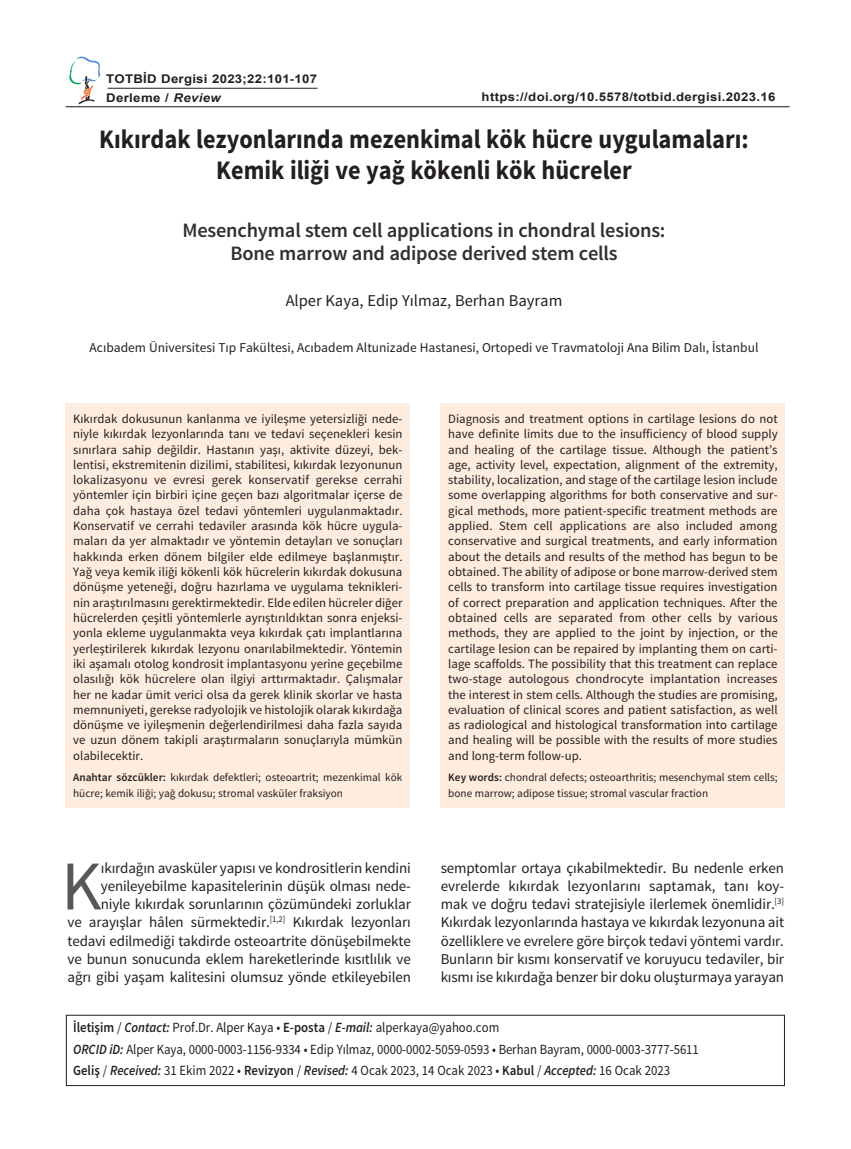
<style>
.page{position:relative;width:851px;height:1149px;background:#fff}
.page>*{position:absolute;margin:0;border:0;box-sizing:border-box;transform-origin:0 0}
.t1{font:69.9px "Source Sans Pro";color:#57585a}
.t2{font:700 26.7px/31.2px "Source Sans Pro";color:#231f20;text-align:center;scale:.91 1}
.t3{font:600 20.4px/23.5px "Source Sans Pro";letter-spacing:-.01em;color:#312f30;text-align:center}
.t4{font:16.5px "Source Sans Pro";color:#231f20}
.t5{font:15px/18px "Source Sans Pro";letter-spacing:-.01em;color:#231f20;text-align:right}
.t6{font:14.1px/21.8px "Source Sans Pro";letter-spacing:-.005em;color:#231f20;scale:.91 1}
.t7{font:13.5px "Source Sans Pro";color:#231f20}
.t8{font:12.75px/15.3px "Source Sans Pro";color:#231f20;text-align:justify}
.t9{font:700 12px/18.8px "Arial";letter-spacing:.025em;color:#231f20;scale:1.1 1}
.t10{font:11.25px/15.3px "Source Sans Pro";color:#231f20}
.s1{font-style:italic}
.s2{font-weight:600}
.s3{font-weight:600;font-style:italic}
</style>
<div class="page">
<div style="left:440px;top:402px;width:345px;height:405px;background:#feecde"></div>
<div style="left:66px;top:402px;width:344px;height:405px;background:#feecde"></div>
<svg style="left:69px;top:57px;width:31px;height:47px"></svg>
<hr style="left:108px;top:88px;width:209px;height:1px;background:#231f20">
<hr style="left:66px;top:106px;width:723px;height:1px;background:#231f20">
<div style="left:66px;top:1014px;width:718px;height:71px;border:1px solid #231f20"></div>
<p class="t9" style="left:106px;top:70px;width:193px">TOTBİD Dergisi 2023;22:101-107<br>Derleme / <span class="s1">Review</span></p>
<p class="t9" style="left:481px;top:88px;width:268px">https://doi.org/10.5578/totbid.dergisi.2023.16</p>
<h2 class="t2" style="left:99px;top:124px;width:715px">Kıkırdak lezyonlarında mezenkimal kök hücre uygulamaları:<br>Kemik iliği ve yağ kökenli kök hücreler</h2>
<h3 class="t3" style="left:182px;top:218px;width:484px">Mesenchymal stem cell applications in chondral lesions:<br>Bone marrow and adipose derived stem cells</h3>
<p class="t4" style="left:285px;top:290px;width:278px">Alper Kaya, Edip Yılmaz, Berhan Bayram</p>
<p class="t7" style="left:90px;top:339px;width:670px">Acıbadem Üniversitesi Tıp Fakültesi, Acıbadem Altunizade Hastanesi, Ortopedi ve Travmatoloji Ana Bilim Dalı, İstanbul</p>
<p class="t8" style="left:73px;top:411px;width:331px">Kıkırdak dokusunun kanlanma ve iyileşme yetersizliği nede&shy;niyle kıkırdak lezyonlarında tanı ve tedavi seçenekleri kesin sınırlara sahip değildir. Hastanın yaşı, aktivite düzeyi, bek&shy;lentisi, ekstremitenin dizilimi, stabilitesi, kıkırdak lezyonunun lokalizasyonu ve evresi gerek konservatif gerekse cerrahi yöntemler için birbiri içine geçen bazı algoritmalar içerse de daha çok hastaya özel tedavi yöntemleri uygulanmaktadır.<br>Konservatif ve cerrahi tedaviler arasında kök hücre uygula&shy;maları da yer almaktadır ve yöntemin detayları ve sonuçları hakkında erken dönem bilgiler elde edilmeye başlanmıştır.<br>Yağ veya kemik iliği kökenli kök hücrelerin kıkırdak dokusuna dönüşme yeteneği, doğru hazırlama ve uygulama teknikleri&shy;nin araştırılmasını gerektirmektedir. Elde edilen hücreler diğer hücrelerden çeşitli yöntemlerle ayrıştırıldıktan sonra enjeksi&shy;yonla ekleme uygulanmakta veya kıkırdak çatı implantlarına yerleştirilerek kıkırdak lezyonu onarılabilmektedir. Yöntemin iki aşamalı otolog kondrosit implantasyonu yerine geçebilme olasılığı kök hücrelere olan ilgiyi arttırmaktadır. Çalışmalar her ne kadar ümit verici olsa da gerek klinik skorlar ve hasta memnuniyeti, gerekse radyolojik ve histolojik olarak kıkırdağa dönüşme ve iyileşmenin değerlendirilmesi daha fazla sayıda ve uzun dönem takipli araştırmaların sonuçlarıyla mümkün olabilecektir.</p>
<p class="t10" style="left:73px;top:770px;width:331px"><span class="s2">Anahtar sözcükler:</span> kıkırdak defektleri; osteoartrit; mezenkimal kök hücre; kemik iliği; yağ dokusu; stromal vasküler fraksiyon</p>
<p class="t8" style="left:448px;top:411px;width:331px">Diagnosis and treatment options in cartilage lesions do not have definite limits due to the insufficiency of blood supply and healing of the cartilage tissue. Although the patient’s age, activity level, expectation, alignment of the extremity, stability, localization, and stage of the cartilage lesion include some overlapping algorithms for both conservative and sur&shy;gical methods, more patient-specific treatment methods are applied. Stem cell applications are also included among conservative and surgical treatments, and early information about the details and results of the method has begun to be obtained. The ability of adipose or bone marrow-derived stem cells to transform into cartilage tissue requires investigation of correct preparation and application techniques. After the obtained cells are separated from other cells by various methods, they are applied to the joint by injection, or the cartilage lesion can be repaired by implanting them on carti&shy;lage scaffolds. The possibility that this treatment can replace two-stage autologous chondrocyte implantation increases the interest in stem cells. Although the studies are promising, evaluation of clinical scores and patient satisfaction, as well as radiological and histological transformation into cartilage and healing will be possible with the results of more studies and long-term follow-up.</p>
<p class="t10" style="left:448px;top:770px;width:331px"><span class="s2">Key words:</span> chondral defects; osteoarthritis; mesenchymal stem cells; bone marrow; adipose tissue; stromal vascular fraction</p>
<p class="t5" style="left:67px;top:859px;width:345px">ıkırdağın avasküler yapısı ve kondrositlerin kendini yenileyebilme kapasitelerinin düşük olması nede-<br>niyle kıkırdak sorunlarının çözümündeki zorluklar<br>ve arayışlar hâlen sürmektedir.<sup>[1,2]</sup> Kıkırdak lezyonları tedavi edilmediği takdirde osteoartrite dönüşebilmekte ve bunun sonucunda eklem hareketlerinde kısıtlılık ve ağrı gibi yaşam kalitesini olumsuz yönde etkileyebilen</p>
<p class="t5" style="left:440px;top:859px;width:345px;text-align:justify">semptomlar ortaya çıkabilmektedir. Bu nedenle erken evrelerde kıkırdak lezyonlarını saptamak, tanı koy&shy;mak ve doğru tedavi stratejisiyle ilerlemek önemlidir.<sup>[3] </sup>Kıkırdak lezyonlarında hastaya ve kıkırdak lezyonuna ait özelliklere ve evrelere göre birçok tedavi yöntemi vardır.<br>Bunların bir kısmı konservatif ve koruyucu tedaviler, bir kısmı ise kıkırdağa benzer bir doku oluşturmaya yarayan</p>
<h1 class="t1" style="left:61px;top:842px;width:42px">K</h1>
<p class="t6" style="left:73px;top:1016px;width:689px"><span class="s2">İletişim</span> / <span class="s3">Contact:</span> Prof.Dr. Alper Kaya • <span class="s2">E-posta</span> / <span class="s3">E-mail:</span> alperkaya@yahoo.com<br><span class="s3">ORCID iD:</span> Alper Kaya, 0000-0003-1156-9334 • Edip Yılmaz, 0000-0002-5059-0593 • Berhan Bayram, 0000-0003-3777-5611<br><span class="s2">Geliş</span> / <span class="s3">Received:</span> 31 Ekim 2022 • <span class="s2">Revizyon</span> / <span class="s3">Revised:</span> 4 Ocak 2023, 14 Ocak 2023 • <span class="s2">Kabul</span> / <span class="s3">Accepted:</span> 16 Ocak 2023</p>
</div>
